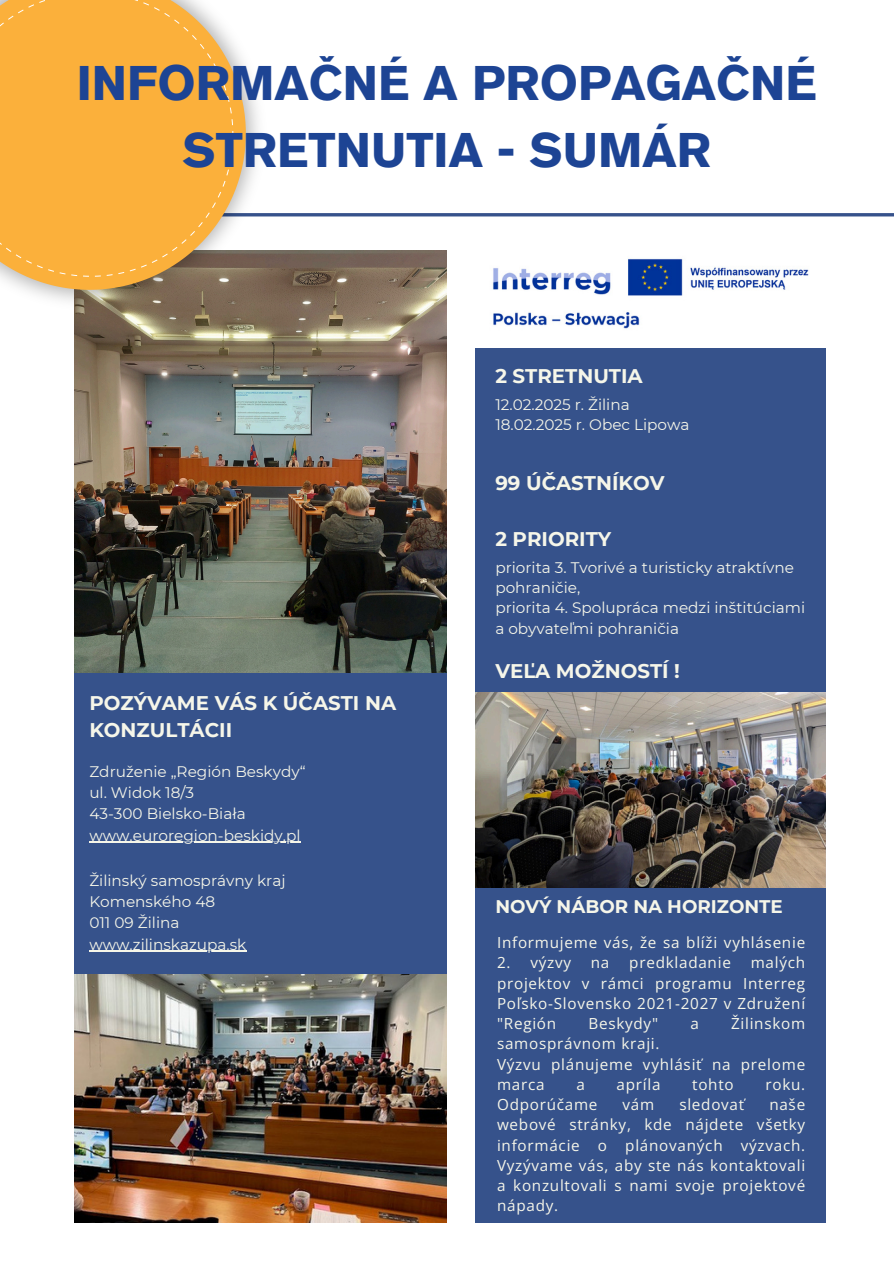
<style>
.page{position:relative;width:894px;height:1264px;background:#fff}
.page>*{position:absolute;margin:0;border:0;box-sizing:border-box;transform-origin:0 0}
.t1{font:700 48.45px/67.5px "Akzidenz Grotesk Pro";color:#1d4494;text-align:center}
.t2{font:700 19.8px/27px "Montserrat";color:#f6f6e9}
.t3{font:700 18.3px "Montserrat";color:#f6f6e9}
.t4{font:15.3px/20.2px "Open Sans";letter-spacing:.05em;color:#f6f6e9;text-align:justify}
.t5{font:15.3px/20.2px "Montserrat";color:#f6f6e9}
</style>
<div class="page">
<div style="left:74px;top:667px;width:372px;height:494px;background:#36528b"></div>
<img style="left:74px;top:250px;width:373px;height:422px">
<div style="left:475px;top:888px;width:350px;height:334px;background:#36528b"></div>
<div style="left:475px;top:242px;width:350px;height:489px;background:#36528b"></div>
<img style="left:475px;top:693px;width:350px;height:194px">
<img style="left:74px;top:974px;width:373px;height:248px">
<hr style="left:0;top:213px;width:893px;height:3px;background:#36528b">
<img style="left:27px;top:70px;width:240px;height:241px">
<svg style="left:1px;top:44px;width:245px;height:246px"></svg>
<svg style="left:0;top:0;width:233px;height:277px;background:#f6b044"></svg>
<img style="left:475px;top:242px;width:350px;height:106px">
<hr style="left:89px;top:841px;width:211px;height:2px;background:#f6f6e9">
<hr style="left:89px;top:950px;width:157px;height:2px;background:#f6f6e9">
<p class="t1" style="left:77px;top:54px;width:741px">INFORMAČNÉ A PROPAGAČNÉ<br>STRETNUTIA - SUMÁR</p>
<p class="t2" style="left:495px;top:362px;width:149px">2 STRETNUTIA</p>
<p class="t5" style="left:495px;top:394px;width:136px">12.02.2025 r. Žilina</p>
<h2 class="t5" style="left:495px;top:415px;width:196px">18.02.2025 r. Obec Lipowa</h2>
<p class="t2" style="left:495px;top:469px;width:171px">99 ÚČASTNÍKOV</p>
<p class="t2" style="left:495px;top:525px;width:117px">2 PRIORITY</p>
<p class="t5" style="left:495px;top:557px;width:300px">priorita 3. Tvorivé a turisticky atraktívne pohraničie,</p>
<p class="t5" style="left:495px;top:597px;width:311px">priorita 4. Spolupráca medzi inštitúciami a obyvateľmi pohraničia</p>
<h1 class="t2" style="left:89px;top:689px;width:308px">POZÝVAME VÁS K ÚČASTI NA<br>KONZULTÁCII</h1>
<p class="t5" style="left:89px;top:761px;width:218px">Združenie „Región Beskydy“</p>
<h2 class="t5" style="left:89px;top:782px;width:106px">ul. Widok 18/3</h2>
<p class="t5" style="left:89px;top:803px;width:158px">43-300 Bielsko-Biała</p>
<p class="t5" style="left:89px;top:825px;width:212px">www.euroregion-beskidy.pl</p>
<h2 class="t5" style="left:89px;top:870px;width:198px">Žilinský samosprávny kraj</h2>
<h2 class="t5" style="left:89px;top:891px;width:127px">Komenského 48</h2>
<p class="t5" style="left:89px;top:912px;width:92px">011 09 Žilina</p>
<p class="t5" style="left:89px;top:934px;width:158px">www.zilinskazupa.sk</p>
<p class="t2" style="left:495px;top:657px;width:186px">VEĽA MOŽNOSTÍ !</p>
<p class="t3" style="left:495px;top:895px;width:289px">NOVÝ NÁBOR NA HORIZONTE</p>
<p class="t4" style="left:497px;top:931px;width:309px">Informujeme vás, že sa blíži vyhlásenie</p>
<p class="t4" style="left:497px;top:952px;width:75px">2. výzvy</p>
<p class="t4" style="left:590px;top:952px;width:20px">na</p>
<p class="t4" style="left:629px;top:952px;width:103px">predkladanie</p>
<p class="t4" style="left:497px;top:952px;width:309px;text-indent:253px">malých projektov v rámci programu Interreg Poľsko-Slovensko 2021-2027 v Združení "Región</p>
<p class="t4" style="left:588px;top:1012px;width:71px">Beskydy"</p>
<p class="t4" style="left:690px;top:1012px;width:10px">a</p>
<p class="t4" style="left:730px;top:1012px;width:76px">Žilinskom</p>
<p class="t4" style="left:497px;top:1033px;width:164px">samosprávnom kraji.</p>
<p class="t4" style="left:497px;top:1053px;width:309px">Výzvu plánujeme vyhlásiť na prelome marca</p>
<p class="t4" style="left:576px;top:1073px;width:10px">a</p>
<p class="t4" style="left:616px;top:1073px;width:45px">apríla</p>
<p class="t4" style="left:692px;top:1073px;width:43px">tohto</p>
<p class="t4" style="left:765px;top:1073px;width:41px">roku.</p>
<p class="t4" style="left:497px;top:1093px;width:102px">Odporúčame</p>
<p class="t4" style="left:622px;top:1093px;width:33px">vám</p>
<p class="t4" style="left:679px;top:1093px;width:66px">sledovať</p>
<p class="t4" style="left:497px;top:1093px;width:309px;text-indent:272px">naše webové stránky, kde nájdete všetky informácie o plánovaných výzvach.<br>Vyzývame vás, aby ste nás kontaktovali a konzultovali s nami svoje projektové nápady.</p>
</div>
